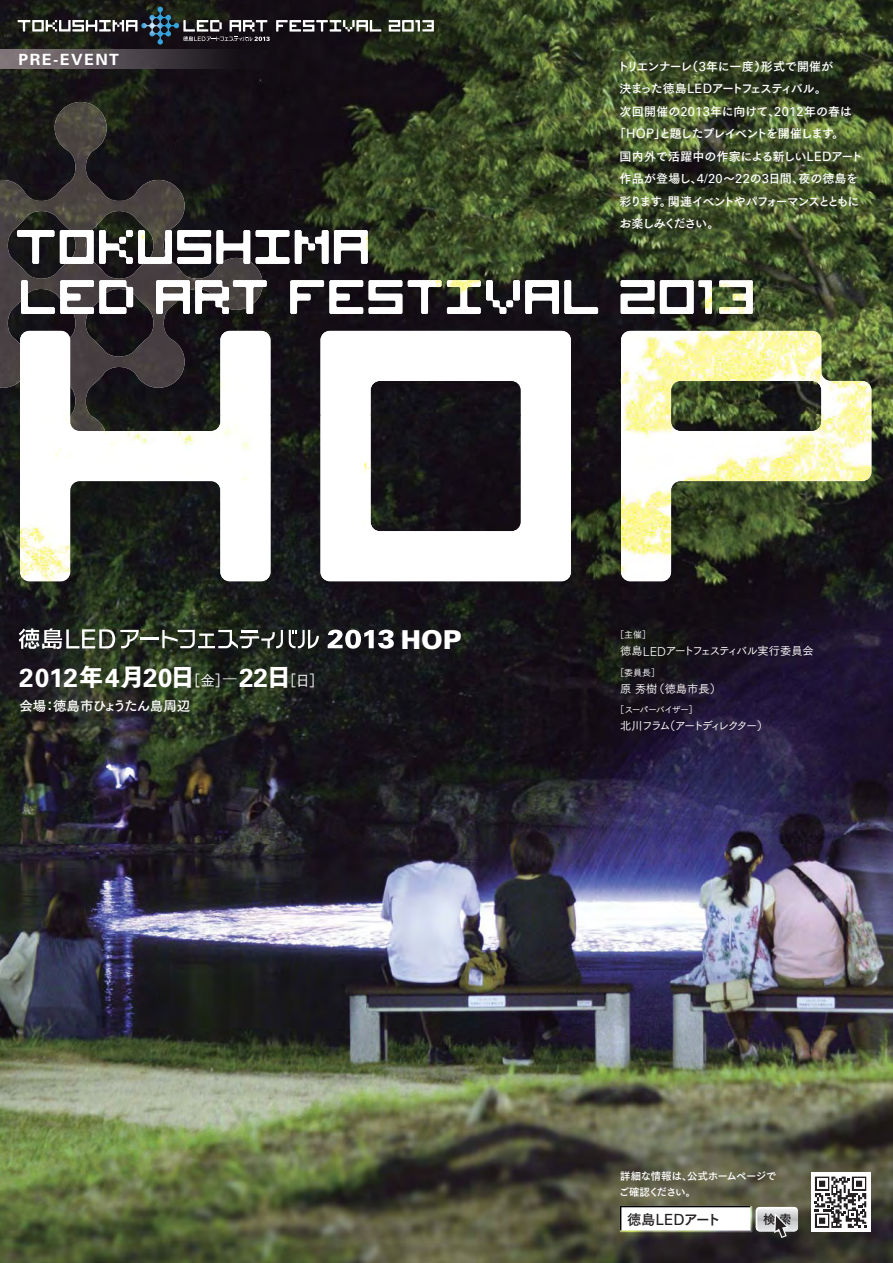
<style>
.page{position:relative;width:893px;height:1263px;background:#fff}
.page>*{position:absolute;margin:0;border:0;box-sizing:border-box;transform-origin:0 0}
.t1{font:700 26.1px "Univers";color:#fff}
.t2{font:900 25.95px "Univers";color:#fff}
.t3{font:700 15.45px "Univers";letter-spacing:.095em;color:#fff}
.t4{font:14.7px "Tsuku Go Pro M 90 pv RKSJ H";color:#fff}
.t5{font:14.25px "Tsuku Go Pro B 90 pv RKSJ H";color:#231f20}
.t6{font:13.5px "Tsuku Go Pro B 90 pv RKSJ H";letter-spacing:-.03em;color:#fff}
.t7{font:12.45px "Tsuku Go Pro B 90 pv RKSJ H";color:#231f20}
.t8{font:12px "Tsuku Go Pro B 90 pv RKSJ H";color:#fff}
.t9{font:12px "Tsuku Go Pro B 90 pv RKSJ H";letter-spacing:-.115em;color:#fff}
.t10{font:12px "Tsuku Go Pro B 90 pv RKSJ H";letter-spacing:-.1em;color:#fff}
.t11{font:12px "Tsuku Go Pro B 90 pv RKSJ H";letter-spacing:-.02em;color:#fff}
.t12{font:12px "Tsuku Go Pro B 90 pv RKSJ H";letter-spacing:-.025em;color:#fff}
.t13{font:12px "Tsuku Go Pro B 90 pv RKSJ H";letter-spacing:-.14em;color:#fff}
.t14{font:12px "Tsuku Go Pro B 90 pv RKSJ H";letter-spacing:-.11em;color:#fff}
.t15{font:11.25px "Tsuku Go Pro M 90 pv RKSJ H";letter-spacing:-.155em;color:#fff}
.t16{font:11.25px "Tsuku Go Pro M 90 pv RKSJ H";letter-spacing:-.19em;color:#fff}
.t17{font:10.5px/16.5px "Tsuku Go Pro B 90 pv RKSJ H";letter-spacing:-.06em;color:#fff}
.t18{font:9px "Tsuku Go Pro M 90 pv RKSJ H";letter-spacing:-.13em;color:#fff}
.t19{font:9px "Tsuku Go Pro M 90 pv RKSJ H";letter-spacing:-.075em;color:#fff}
.s1{font-family:"Univers";font-size:12.9px}
.s2{font-family:"Tsuku Go Pro H 90 pv RKSJ H";font-weight:400;font-size:24.15px}
.s3{font-family:"Tsuku Go Pro M 90 pv RKSJ H";font-weight:400;font-size:14.7px}
.s4{font-family:"Univers";font-weight:700;font-size:26.1px}
.s5{font-family:"Tsuku Go Pro H 90 pv RKSJ H";font-size:24.15px}
.s6{font-family:"Univers";font-weight:300;font-size:12.3px}
.s7{font-family:"Univers";font-size:15.45px}
</style>
<div class="page">
<img style="left:0;top:0;width:892px;height:1263px">
<img style="left:20px;top:331px;width:250px;height:250px">
<img style="left:320px;top:331px;width:251px;height:250px">
<img style="left:621px;top:331px;width:250px;height:250px">
<svg style="left:289px;top:630px;width:30px;height:19px"></svg>
<svg style="left:19px;top:628px;width:264px;height:21px"></svg>
<svg style="left:328px;top:630px;width:66px;height:19px"></svg>
<svg style="left:276px;top:20px;width:105px;height:12px"></svg>
<svg style="left:389px;top:20px;width:45px;height:12px"></svg>
<svg style="left:183px;top:20px;width:87px;height:21px"></svg>
<svg style="left:18px;top:7px;width:158px;height:38px;background:#353a3a"></svg>
<img style="left:0;top:50px;width:264px;height:18px">
<img style="left:185px;top:230px;width:26px;height:34px">
<img style="left:216px;top:230px;width:34px;height:34px">
<img style="left:256px;top:230px;width:33px;height:34px">
<img style="left:295px;top:230px;width:33px;height:34px">
<img style="left:334px;top:230px;width:34px;height:34px">
<img style="left:195px;top:309px;width:34px;height:5px">
<img style="left:246px;top:280px;width:21px;height:34px">
<img style="left:290px;top:280px;width:34px;height:34px">
<img style="left:329px;top:280px;width:34px;height:34px">
<img style="left:369px;top:280px;width:33px;height:34px">
<img style="left:408px;top:280px;width:33px;height:34px">
<img style="left:447px;top:280px;width:34px;height:34px">
<img style="left:486px;top:280px;width:34px;height:34px">
<img style="left:525px;top:280px;width:34px;height:34px">
<img style="left:564px;top:280px;width:34px;height:34px">
<img style="left:621px;top:280px;width:33px;height:34px">
<img style="left:660px;top:280px;width:33px;height:34px">
<img style="left:698px;top:280px;width:14px;height:34px">
<img style="left:719px;top:280px;width:34px;height:34px">
<img style="left:32px;top:102px;width:92px;height:329px">
<img style="left:0;top:179px;width:32px;height:209px">
<img style="left:124px;top:179px;width:61px;height:209px">
<img style="left:20px;top:338px;width:87px;height:128px">
<img style="left:65px;top:230px;width:29px;height:34px">
<img style="left:143px;top:230px;width:29px;height:34px">
<img style="left:220px;top:259px;width:30px;height:5px">
<img style="left:21px;top:280px;width:7px;height:21px">
<img style="left:60px;top:280px;width:34px;height:34px">
<img style="left:99px;top:280px;width:34px;height:21px">
<img style="left:156px;top:280px;width:34px;height:34px">
<img style="left:195px;top:280px;width:34px;height:29px">
<img style="left:233px;top:280px;width:30px;height:28px">
<img style="left:620px;top:1206px;width:132px;height:26px">
<div style="left:811px;top:1173px;width:59px;height:59px;background:linear-gradient(to right,#fff,#fff)"></div>
<svg style="left:815px;top:1177px;width:51px;height:51px"></svg>
<svg style="left:756px;top:1207px;width:42px;height:31px"></svg>
<p class="t3" style="left:19px;top:53px;width:102px">PRE-EVENT</p>
<p class="t12" style="left:617px;top:62px;width:218px">トリエンナーレ（<span class="s1">3</span>年に一度）形式で開催が</p>
<p class="t13" style="left:620px;top:84px;width:209px">決まった徳島<span class="s1">LED</span>アートフェスティバル。</p>
<p class="t8" style="left:620px;top:107px;width:234px">次回開催の<span class="s1">2013</span>年に向けて、<span class="s1">2012</span>年の春は</p>
<p class="t10" style="left:614px;top:129px;width:232px">「<span class="s1">HOP</span>」と題したプレイベントを開催します。</p>
<p class="t11" style="left:620px;top:152px;width:244px">国内外で活躍中の作家による新しい<span class="s1">LED</span>アート</p>
<p class="t8" style="left:620px;top:174px;width:240px">作品が登場し、<span class="s1">4/20</span>～<span class="s1">22</span>の<span class="s1">3</span>日間、夜の徳島を</p>
<p class="t9" style="left:620px;top:197px;width:241px">彩ります。関連イベントやパフォーマンスとともに</p>
<p class="t14" style="left:619px;top:219px;width:101px">お楽しみください。</p>
<p class="t1" style="left:19px;top:668px;width:221px">2012<span class="s2">年</span>4<span class="s2">月</span>20<span class="s2">日</span><span class="s3">［金］</span><sup>ー</sup></p>
<p class="t4" style="left:239px;top:675px;width:86px"><span class="s4">22</span><span class="s5">日</span>［日］</p>
<p class="t6" style="left:19px;top:701px;width:172px">会場：徳島市ひょうたん島周辺</p>
<p class="t2" style="left:401px;top:630px;width:62px">HOP</p>
<p class="t19" style="left:615px;top:632px;width:37px">［主催］</p>
<p class="t15" style="left:620px;top:647px;width:195px">徳島<span class="s6">LED</span>アートフェスティバル実行委員会</p>
<p class="t19" style="left:615px;top:669px;width:46px">［委員長］</p>
<p class="t15" style="left:620px;top:684px;width:102px">原秀樹（徳島市長）</p>
<p class="t18" style="left:615px;top:707px;width:84px">［スーパーバイザー］</p>
<p class="t16" style="left:620px;top:722px;width:149px">北川フラム（アートディレクター）</p>
<p class="t17" style="left:619px;top:1169px;width:159px">詳細な情報は、公式ホームページでご確認ください。</p>
<p class="t5" style="left:627px;top:1214px;width:95px">徳島<span class="s7">LED</span>アート</p>
<p class="t7" style="left:763px;top:1215px;width:30px">検索</p>
</div>
